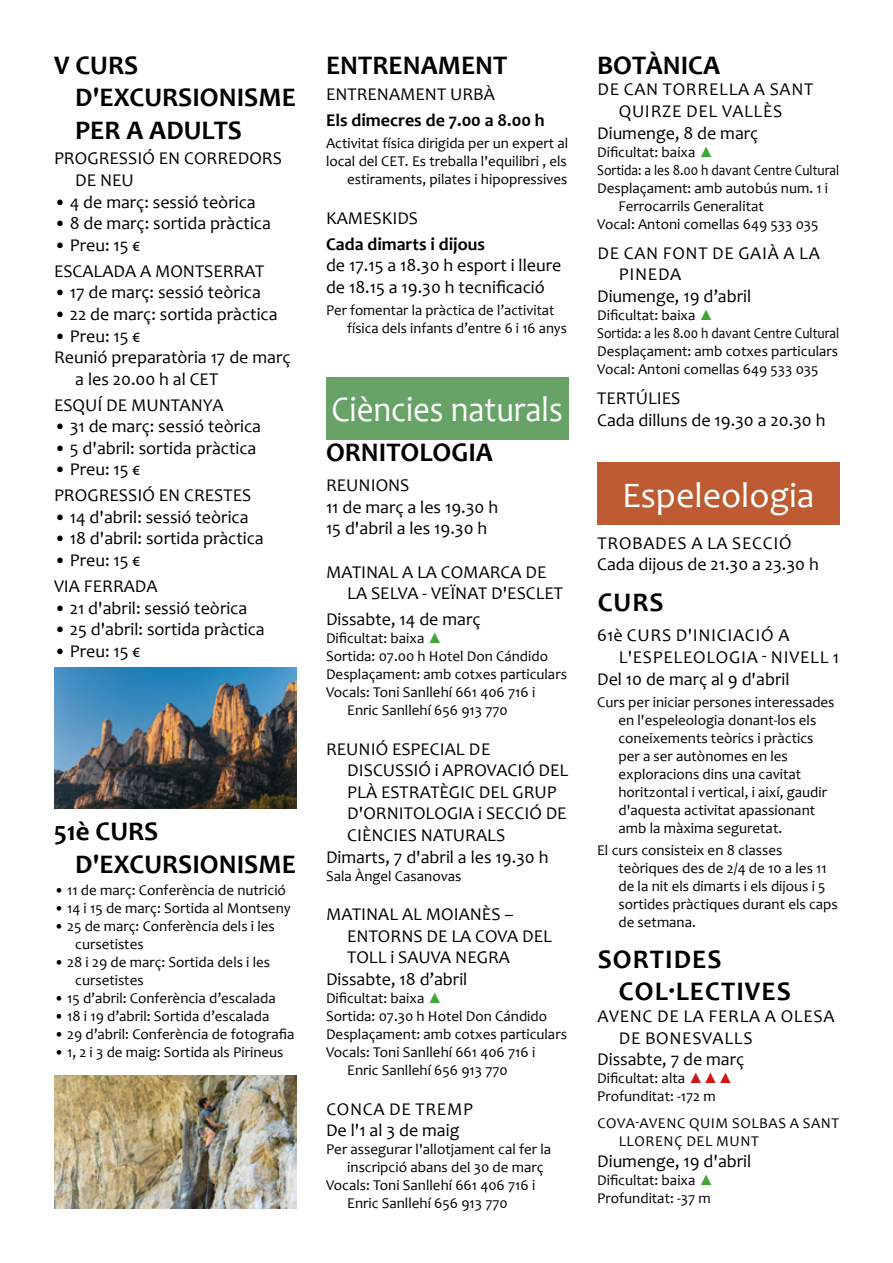
<style>
.page{position:relative;width:893px;height:1263px;background:#fff}
.page>*{position:absolute;margin:0;border:0;box-sizing:border-box;transform-origin:0 0}
.t1{font:36px "Candara";color:#fff;scale:.91 1}
.t2{font:36px "Candara";color:#fff}
.t3{font:700 27px/32.4px "Candara";color:#000}
.t4{font:700 27px/32.4px "Candara";letter-spacing:.04em;color:#000}
.t5{font:18px/21.6px "Candara";color:#000}
.t6{font:700 18px "Candara";color:#000}
.t7{font:18px "Candara";letter-spacing:.04em;color:#000}
.t8{font:15px/18px "Candara";color:#000}
.t9{font:15px "Candara";color:#000;scale:.9 1}
.t10{font:15px/18px "Candara";letter-spacing:.04em;color:#000}
.s1{font-family:"Arial";color:#3fa535}
.s2{font-family:"Arial";color:#cd171a}
</style>
<div class="page">
<div style="left:326px;top:377px;width:242px;height:63px;background:#67a266"></div>
<div style="left:597px;top:462px;width:242px;height:63px;background:#be5b32"></div>
<img style="left:54px;top:667px;width:242px;height:142px">
<img style="left:54px;top:1076px;width:242px;height:133px">
<h2 class="t3" style="left:75px;top:48px;width:222px;text-indent:-21px">V CURS<br>D'EXCURSIONISME<br>PER A ADULTS</h2>
<p class="t5" style="left:75px;top:148px;width:208px;text-indent:-21px">PROGRESSIÓ EN CORREDORS<br>DE NEU</p>
<p class="t5" style="left:54px;top:191px;width:203px">• 4 de març: sessió teòrica</p>
<p class="t5" style="left:54px;top:212px;width:218px">• 8 de març: sortida pràctica</p>
<p class="t5" style="left:54px;top:232px;width:212px;line-height:25.8px">• Preu: 15 €<br>ESCALADA A MONTSERRAT</p>
<p class="t5" style="left:54px;top:281px;width:208px">• 17 de març: sessió teòrica</p>
<p class="t5" style="left:54px;top:303px;width:225px">• 22 de març: sortida pràctica</p>
<p class="t5" style="left:54px;top:325px;width:88px">• Preu: 15 €</p>
<p class="t5" style="left:54px;top:346px;width:238px">Reunió preparatòria 17 de març</p>
<p class="t5" style="left:75px;top:368px;width:144px">a les 20.00 h al CET</p>
<p class="t5" style="left:54px;top:394px;width:171px">ESQU Í DE MU NTANYA</p>
<p class="t5" style="left:54px;top:415px;width:209px">• 31 de març: sessió teòrica</p>
<p class="t5" style="left:54px;top:437px;width:204px">• 5 d'abril: sortida pràctica</p>
<p class="t5" style="left:54px;top:456px;width:199px;line-height:25.8px">• Preu: 15 €<br>PROGRESSIÓ EN CRESTES</p>
<p class="t5" style="left:54px;top:506px;width:196px">• 14 d'abril: sessió teòrica</p>
<p class="t5" style="left:54px;top:528px;width:211px">• 18 d'abril: sortida pràctica</p>
<p class="t5" style="left:54px;top:547px;width:105px;line-height:25.8px">• Preu: 15 €<br>VIA FERRADA</p>
<p class="t5" style="left:54px;top:597px;width:195px">• 21 d'abril: sessió teòrica</p>
<p class="t5" style="left:54px;top:618px;width:212px">• 25 d'abril: sortida pràctica</p>
<p class="t5" style="left:54px;top:640px;width:88px">• Preu: 15 €</p>
<h2 class="t3" style="left:75px;top:815px;width:222px;text-indent:-21px">51è CURS<br>D'EXCURSIONISME</h2>
<p class="t8" style="left:54px;top:881px;width:233px">• 11 de març: Conferència de nutrició</p>
<p class="t8" style="left:54px;top:899px;width:238px">• 14 i 15 de març: Sortida al Montseny</p>
<p class="t8" style="left:75px;top:917px;width:201px;text-indent:-21px">• 25 de març: Conferència dels i les cursetistes</p>
<p class="t8" style="left:75px;top:953px;width:196px;text-indent:-21px">• 28 i 29 de març: Sortida dels i les cursetistes</p>
<p class="t8" style="left:54px;top:989px;width:223px">• 15 d’abril: Conferència d’escalada</p>
<p class="t8" style="left:54px;top:1007px;width:217px">• 18 i 19 d’abril: Sortida d’escalada</p>
<p class="t8" style="left:54px;top:1025px;width:242px">• 29 d’abril: Conferència de fotografia</p>
<p class="t8" style="left:54px;top:1043px;width:231px">• 1, 2 i 3 de maig: Sortida als Pirineus</p>
<h2 class="t3" style="left:326px;top:49px;width:183px">ENTRENAMENT</h2>
<p class="t5" style="left:326px;top:83px;width:170px">ENTRENAMENT U RBÀ</p>
<p class="t6" style="left:326px;top:109px;width:220px">Els dimecres de 7.00 a 8.00 h</p>
<p class="t8" style="left:326px;top:134px;width:244px;text-align:right">Activitat física dirigida per un expert al local del CET. Es treballa l'equilibri , els estiraments, pilates i hipopressives</p>
<p class="t5" style="left:326px;top:207px;width:94px">KAMESKIDS</p>
<p class="t6" style="left:326px;top:232px;width:161px">Cada dimarts i dijous</p>
<p class="t5" style="left:326px;top:254px;width:237px">de 17.15 a 18.30 h esport i lleure de 18.15 a 19.30 h tecnificació</p>
<p class="t8" style="left:347px;top:301px;width:221px;text-indent:-21px">Per fomentar la pràctica de l’activitat física dels infants d’entre 6 i 16 anys</p>
<h1 class="t1" style="left:332px;top:387px;width:256px">Ciències naturals</h1>
<h2 class="t3" style="left:326px;top:436px;width:168px">ORNITOLOGIA</h2>
<p class="t5" style="left:326px;top:474px;width:174px">REU NIONS<br>11 de març a les 19.30 h<br>15 d'abril a les 19.30 h</p>
<p class="t5" style="left:347px;top:561px;width:217px;text-indent:-21px">MATINAL A LA COMARCA DE<br>LA SELVA - VEÏNAT D'ESCLET</p>
<p class="t5" style="left:326px;top:608px;width:156px">Dissabte, 14 de març</p>
<p class="t8" style="left:326px;top:629px;width:118px">Dificultat: baixa <span class="s1">▲</span></p>
<p class="t8" style="left:326px;top:647px;width:224px">Sortida: 07.00 h Hotel Don Cándido</p>
<p class="t8" style="left:326px;top:665px;width:242px">Desplaçament: amb cotxes particulars</p>
<p class="t8" style="left:326px;top:683px;width:211px">Vocals: Toni Sanllehí 661 406 716 i</p>
<p class="t8" style="left:347px;top:701px;width:162px">Enric Sanllehí 656 913 770</p>
<p class="t5" style="left:326px;top:738px;width:154px">REU NIÓ ESPECIAL de</p>
<p class="t5" style="left:347px;top:759px;width:223px">DISCUSSIÓ i APROVACIÓ DEL</p>
<p class="t5" style="left:347px;top:781px;width:211px">PLÀ ESTRATÈGIC DEL GRU P</p>
<p class="t5" style="left:347px;top:802px;width:221px">D'ORNITOLOGIA i SECCIÓ DE</p>
<p class="t5" style="left:347px;top:824px;width:159px">CIÈNCIES NATU RALS</p>
<p class="t5" style="left:326px;top:846px;width:224px">Dimarts, 7 d'abril a les 19.30 h</p>
<p class="t8" style="left:326px;top:866px;width:137px">Sala Àngel Casanovas</p>
<p class="t5" style="left:326px;top:903px;width:189px">MATINAL AL MOIANÈS –</p>
<p class="t5" style="left:347px;top:925px;width:206px">ENTORNS DE LA COVA DEL</p>
<p class="t5" style="left:347px;top:946px;width:164px">TOLL i SAUVA NEGRA</p>
<p class="t5" style="left:326px;top:968px;width:143px">Dissabte, 18 d’abril</p>
<p class="t8" style="left:326px;top:989px;width:118px">Dificultat: baixa <span class="s1">▲</span></p>
<p class="t8" style="left:326px;top:1007px;width:223px">Sortida: 07.30 h Hotel Don Cándido</p>
<p class="t8" style="left:326px;top:1025px;width:242px">Desplaçament: amb cotxes particulars</p>
<p class="t8" style="left:326px;top:1043px;width:211px">Vocals: Toni Sanllehí 661 406 716 i</p>
<p class="t8" style="left:347px;top:1061px;width:162px">Enric Sanllehí 656 913 770</p>
<p class="t5" style="left:326px;top:1098px;width:13px">conca</p>
<p class="t5" style="left:326px;top:1098px;width:135px;text-indent:63px">de tremp<br>De l'1 al 3 de maig</p>
<p class="t8" style="left:326px;top:1140px;width:227px">Per assegurar l'allotjament cal fer la</p>
<p class="t8" style="left:347px;top:1158px;width:198px">inscripció abans del 30 de març</p>
<p class="t8" style="left:326px;top:1176px;width:211px">Vocals: Toni Sanllehí 661 406 716 i</p>
<p class="t8" style="left:347px;top:1194px;width:162px">Enric Sanllehí 656 913 770</p>
<h2 class="t3" style="left:597px;top:48px;width:125px">BOTÀNICA</h2>
<p class="t5" style="left:597px;top:79px;width:38px">De can</p>
<p class="t5" style="left:663px;top:79px;width:22px">Torrella</p>
<p class="t5" style="left:754px;top:79px;width:38px">a Sant</p>
<p class="t5" style="left:619px;top:100px;width:79px">Quirze del</p>
<p class="t5" style="left:597px;top:100px;width:163px;text-indent:125px">Vallès<br>Diumenge, 8 de març</p>
<p class="t8" style="left:597px;top:143px;width:118px">Dificultat: baixa <span class="s1">▲</span></p>
<p class="t9" style="left:597px;top:160px;width:270px">Sortida: a les 8.00 h davant Centre Cultural</p>
<p class="t8" style="left:597px;top:179px;width:233px">Desplaçament: amb autobús num. 1 i</p>
<p class="t8" style="left:618px;top:197px;width:147px">Ferrocarrils Generalitat</p>
<p class="t8" style="left:597px;top:215px;width:223px">Vocal: Antoni comellas 649 533 035</p>
<p class="t5" style="left:597px;top:242px;width:38px">De can</p>
<p class="t5" style="left:663px;top:242px;width:22px">Font</p>
<p class="t5" style="left:712px;top:242px;width:49px">de Gaià</p>
<p class="t5" style="left:783px;top:242px;width:27px">a la</p>
<p class="t5" style="left:597px;top:263px;width:156px;text-indent:22px">Pineda<br>Diumenge, 19 d’abril</p>
<p class="t8" style="left:597px;top:306px;width:244px">Dificultat: baixa <span class="s1">▲<br></span>Sortida: a les 8.00 h davant Centre Cultural Desplaçament: amb cotxes particulars Vocal: Antoni comellas 649 533 035</p>
<p class="t5" style="left:597px;top:387px;width:230px">TERTÚLIES<br>Cada dilluns de 19.30 a 20.30 h</p>
<h1 class="t2" style="left:622px;top:472px;width:194px">Espeleologia</h1>
<p class="t5" style="left:597px;top:532px;width:223px;text-indent:182px">ó<br>Cada dijous de 21.30 a 23.30 h</p>
<h2 class="t3" style="left:598px;top:586px;width:68px">CURS</h2>
<p class="t5" style="left:597px;top:624px;width:105px">61è Curs d'iniciaci</p>
<p class="t5" style="left:761px;top:624px;width:27px">ó a</p>
<p class="t7" style="left:619px;top:646px;width:222px">l'espeleologia - N ivell 1</p>
<p class="t5" style="left:597px;top:668px;width:194px">Del 10 de març al 9 d'abril</p>
<p class="t8" style="left:618px;top:693px;width:218px;text-indent:-21px">Curs per iniciar persones interessades en l'espeleologia donant-los els coneixements teòrics i pràctics per a ser autònomes en les exploracions dins una cavitat horitzontal i vertical, i així, gaudir d'aquesta activitat apassionant amb la màxima seguretat.</p>
<p class="t8" style="left:618px;top:841px;width:221px;text-indent:-21px">El curs consisteix en 8 classes teòriques des de 2/4 de 10 a les 11 de la nit els dimarts i els dijous i 5 sortides pràctiques durant els caps de setmana.</p>
<h2 class="t4" style="left:619px;top:943px;width:173px;text-indent:-21px">Sortides col·lectives</h2>
<p class="t5" style="left:597px;top:1005px;width:24px">Avenc</p>
<p class="t5" style="left:657px;top:1005px;width:73px">de la Ferla</p>
<p class="t5" style="left:765px;top:1005px;width:40px">a Olesa</p>
<p class="t5" style="left:597px;top:1027px;width:149px;text-indent:22px">de Bonesvalls<br>Dissabte, 7 de març</p>
<p class="t8" style="left:597px;top:1069px;width:137px">Dificultat: alta <span class="s2">▲▲▲<br></span>Profunditat: -172 m</p>
<p class="t10" style="left:619px;top:1114px;width:222px;text-indent:-21px">Cova-Avenc Quim Solbas a Sant<br>Llorenç</p>
<p class="t5" style="left:597px;top:532px;width:22px">Trobades</p>
<p class="t5" style="left:691px;top:532px;width:51px">ala secci</p>
<p class="t8" style="left:686px;top:1132px;width:10px">del</p>
<p class="t8" style="left:716px;top:1132px;width:34px">Munt</p>
<p class="t5" style="left:597px;top:1150px;width:156px">Diumenge, 19 d'abril</p>
<p class="t8" style="left:597px;top:1171px;width:118px">Dificultat: baixa <span class="s1">▲<br></span>Profunditat: -37 m</p>
</div>
